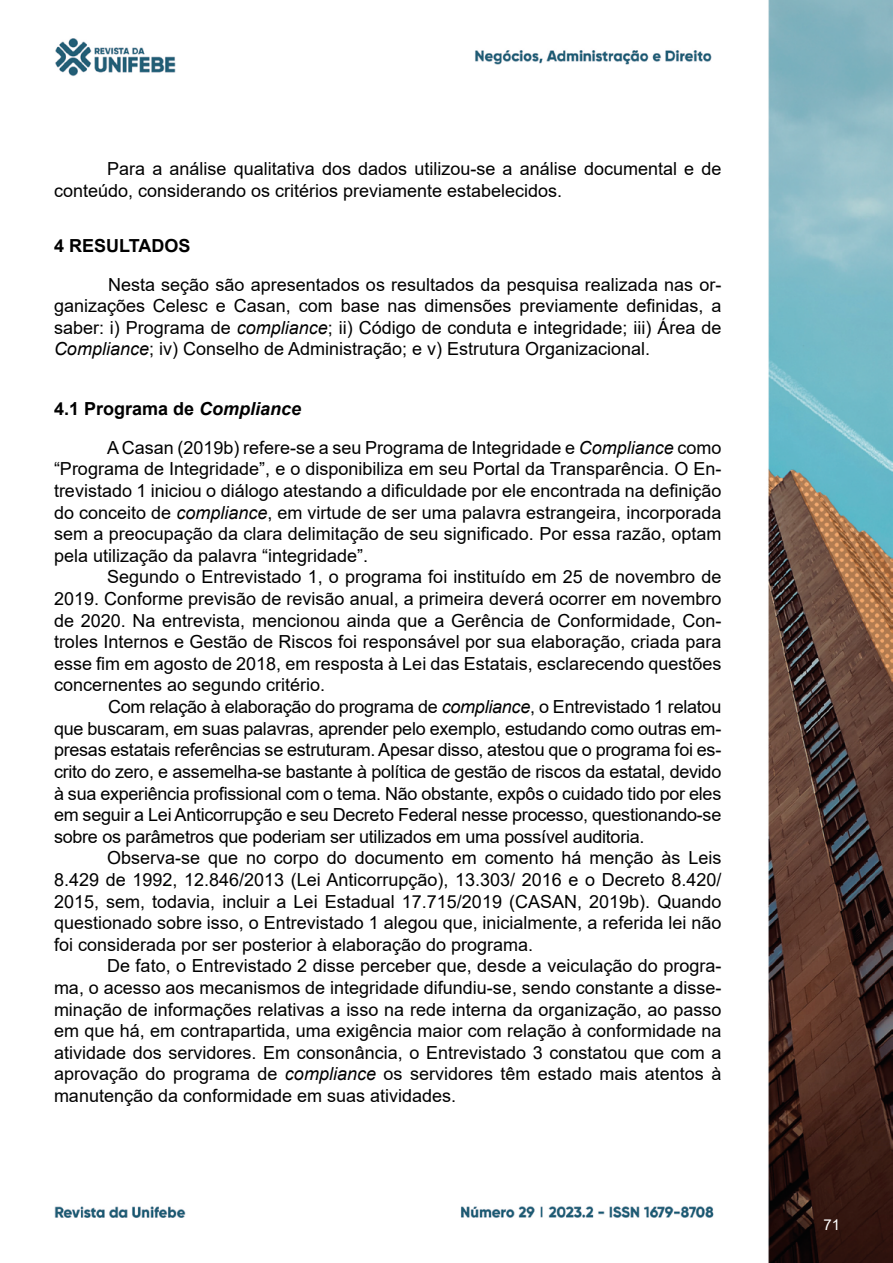
<style>
.page{position:relative;width:893px;height:1263px;background:#fff}
.page>*{position:absolute;margin:0;border:0;box-sizing:border-box;transform-origin:0 0}
.t1{font:18px/21.6px "Arial";color:#000;text-align:justify}
.t2{font:700 18px "Arial";color:#000}
.t3{font:15px "Arial";color:#fff}
.s1{font-style:italic}
.s2{font-weight:700}
.s3{font-weight:700;font-style:italic}
</style>
<div class="page">
<img style="left:54px;top:0;width:839px;height:1263px">
<p class="t1" style="left:54px;top:158px;width:669px;text-indent:53px">Para a análise qualitativa dos dados utilizou-se a análise documental e de conteúdo, considerando os critérios previamente estabelecidos.</p>
<p class="t2" style="left:54px;top:233px;width:138px">4 RESULTADOS</p>
<p class="t1" style="left:54px;top:273px;width:669px;text-indent:54px">Nesta seção são apresentados os resultados da pesquisa realizada nas or&shy;ganizações Celesc e Casan, com base nas dimensões previamente definidas, a saber: i) Programa de <span class="s1">compliance</span>; ii) Código de conduta e integridade; iii) Área de <span class="s1">Compliance</span>; iv) Conselho de Administração; e v) Estrutura Organizacional.</p>
<p class="t1" style="left:107px;top:389px;width:616px;line-height:38.5px;text-indent:-53px"><span class="s2">4.1 Programa de</span> <span class="s3">Compliance<br></span>A Casan (2019b) refere-se a seu Programa de Integridade e <span class="s1">Compliance</span> como</p>
<p class="t1" style="left:54px;top:458px;width:669px">“Programa de Integridade”, e o disponibiliza em seu Portal da Transparência. O En&shy;trevistado 1 iniciou o diálogo atestando a dificuldade por ele encontrada na definição do conceito de <span class="s1">compliance</span>, em virtude de ser uma palavra estrangeira, incorporada sem a preocupação da clara delimitação de seu significado. Por essa razão, optam pela utilização da palavra “integridade”.</p>
<p class="t1" style="left:54px;top:566px;width:669px;text-indent:53px">Segundo o Entrevistado 1, o programa foi instituído em 25 de novembro de 2019. Conforme previsão de revisão anual, a primeira deverá ocorrer em novembro de 2020. Na entrevista, mencionou ainda que a Gerência de Conformidade, Con&shy;troles Internos e Gestão de Riscos foi responsável por sua elaboração, criada para esse fim em agosto de 2018, em resposta à Lei das Estatais, esclarecendo questões concernentes ao segundo critério.</p>
<p class="t1" style="left:54px;top:696px;width:669px;text-indent:54px">Com relação à elaboração do programa de <span class="s1">compliance</span>, o Entrevistado 1 relatou que buscaram, em suas palavras, aprender pelo exemplo, estudando como outras em&shy;presas estatais referências se estruturam. Apesar disso, atestou que o programa foi es&shy;crito do zero, e assemelha-se bastante à política de gestão de riscos da estatal, devido à sua experiência profissional com o tema. Não obstante, expôs o cuidado tido por eles em seguir a Lei Anticorrupção e seu Decreto Federal nesse processo, questionando-se sobre os parâmetros que poderiam ser utilizados em uma possível auditoria.</p>
<p class="t1" style="left:54px;top:847px;width:669px;text-indent:53px">Observa-se que no corpo do documento em comento há menção às Leis 8.429 de 1992, 12.846/2013 (Lei Anticorrupção), 13.303/ 2016 e o Decreto 8.420/ 2015, sem, todavia, incluir a Lei Estadual 17.715/2019 (CASAN, 2019b). Quando questionado sobre isso, o Entrevistado 1 alegou que, inicialmente, a referida lei não foi considerada por ser posterior à elaboração do programa.</p>
<p class="t1" style="left:54px;top:955px;width:669px;text-indent:53px">De fato, o Entrevistado 2 disse perceber que, desde a veiculação do progra&shy;ma, o acesso aos mecanismos de integridade difundiu-se, sendo constante a disse&shy;minação de informações relativas a isso na rede interna da organização, ao passo em que há, em contrapartida, uma exigência maior com relação à conformidade na atividade dos servidores. Em consonância, o Entrevistado 3 constatou que com a aprovação do programa de <span class="s1">compliance</span> os servidores têm estado mais atentos à manutenção da conformidade em suas atividades.</p>
<p class="t3" style="left:824px;top:1215px;width:18px">71</p>
</div>
